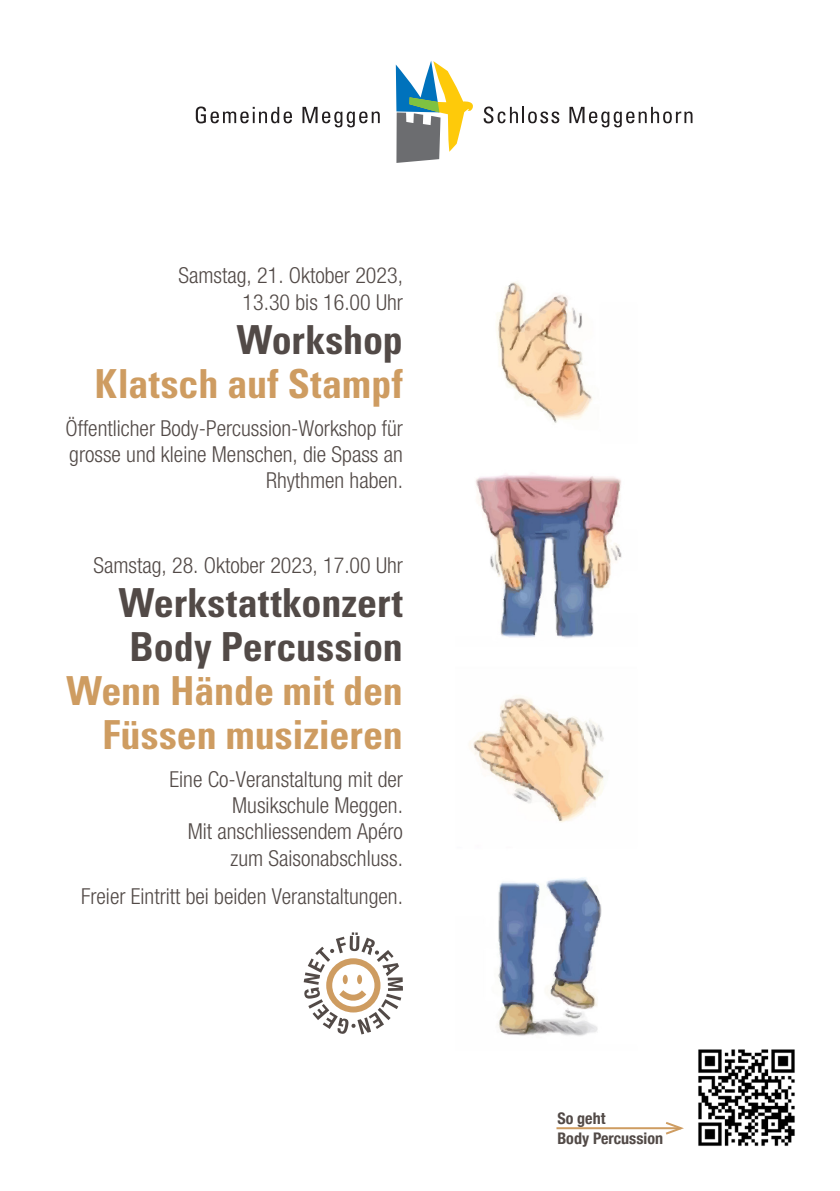
<style>
.page{position:relative;width:840px;height:1191px;background:#fff}
.page>*{position:absolute;margin:0;border:0;box-sizing:border-box;transform-origin:0 0}
.titel_frontpage_rb{font:700 condensed 40px/44px "Univers";color:#ce9c61;text-align:right}
.text_frontpage_rb{font:22px/26.4px "Helvetica Neue 47 Light Cond";color:#524a47;text-align:right}
.roman_9_11{font:700 condensed 16px/20px "Helvetica Neue";color:#524a47}
.s1{color:#524a47}
</style>
<div class="page">
<svg style="left:395px;top:61px;width:77px;height:102px"></svg>
<svg style="left:483px;top:106px;width:76px;height:17px"></svg>
<svg style="left:569px;top:107px;width:123px;height:20px"></svg>
<svg style="left:196px;top:106px;width:96px;height:17px"></svg>
<svg style="left:302px;top:107px;width:77px;height:20px"></svg>
<img style="left:698px;top:1049px;width:97px;height:97px">
<svg style="left:303px;top:932px;width:100px;height:102px"></svg>
<hr style="left:556px;top:1127px;width:124px;height:2px;background:#ce9c61">
<svg style="left:663px;top:1122px;width:21px;height:13px"></svg>
<img style="left:469px;top:282px;width:153px;height:754px">
<p class="text_frontpage_rb" style="left:178px;top:262px;width:226px">Samstag, 21. Oktober 2023,</p>
<p class="text_frontpage_rb" style="left:242px;top:288px;width:162px">13.30 bis 16.00 Uhr</p>
<p class="titel_frontpage_rb" style="left:95px;top:317px;width:309px"><span class="s1">Workshop<br></span>Klatsch auf Stampf</p>
<p class="text_frontpage_rb" style="left:65px;top:414px;width:339px">Öffentlicher Body-Percussion-Workshop für grosse und kleine Menschen, die Spass an<br>Rhythmen haben.</p>
<p class="text_frontpage_rb" style="left:93px;top:551px;width:311px">Samstag, 28. Oktober 2023, 17.00 Uhr</p>
<p class="titel_frontpage_rb" style="left:66px;top:580px;width:338px"><span class="s1">Werkstattkonzert<br>Body Percussion<br></span>Wenn Hände mit den<br>Füssen musizieren</p>
<p class="text_frontpage_rb" style="left:169px;top:765px;width:235px">Eine Co-Veranstaltung mit der<br>Musikschule Meggen.<br>Mit anschliessendem Apéro zum Saisonabschluss.</p>
<p class="text_frontpage_rb" style="left:81px;top:882px;width:323px">Freier Eintritt bei beiden Veranstaltungen.</p>
<p class="roman_9_11" style="left:557px;top:1106px;width:107px">So geht<br>Body Percussion</p>
</div>
